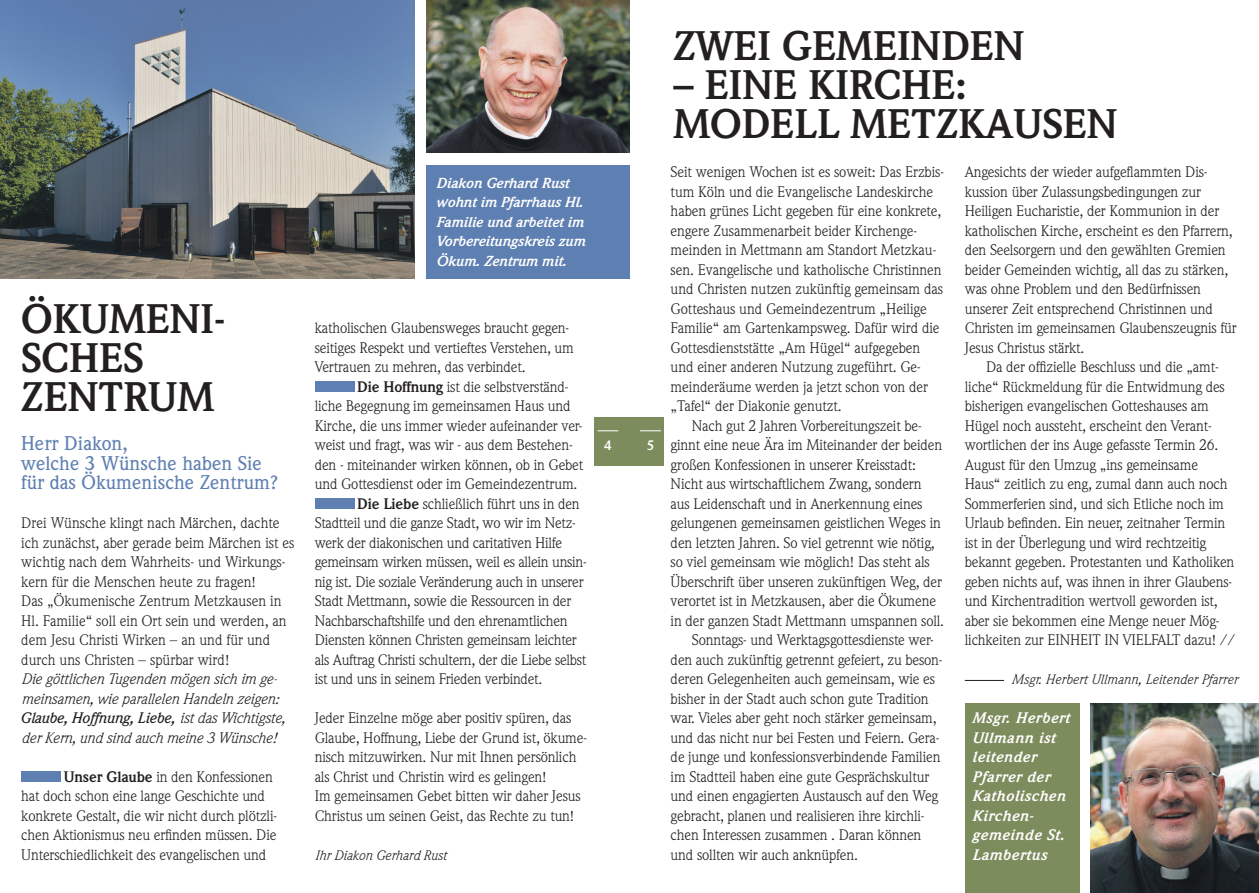
<style>
.page{position:relative;width:1259px;height:893px;background:#fff}
.page>*{position:absolute;margin:0;border:0;box-sizing:border-box;transform-origin:0 0}
.t1{font:700 40.5px/39px "Weidemann";color:#231f20}
.t2{font:500 19.5px/19.5px "Weidemann";color:#5e7fb1}
.t3{font:15px/19.5px "Weidemann";letter-spacing:-.01em;color:#231f20}
.t4{font:italic 15px/19.5px "Weidemann";letter-spacing:-.01em;color:#231f20}
.t5{font:italic 700 15px/19.5px "Weidemann";letter-spacing:.04em;color:#fff}
.t6{font:italic 700 14.25px/19.5px "Weidemann";color:#fff}
.t7{font:italic 13.5px "Weidemann";letter-spacing:.005em;color:#231f20}
.t8{font:700 13.5px "Weidemann";color:#fff}
.s1{font-weight:500}
.s2{font-weight:700}
</style>
<div class="page">
<div style="left:594px;top:417px;width:70px;height:48px;background:#7d8c5d"></div>
<svg style="left:597px;top:430px;width:21px;height:1px"></svg>
<svg style="left:640px;top:430px;width:21px;height:1px"></svg>
<hr style="left:964px;top:680px;width:40px;height:1px;background:#231f20">
<img style="left:1091px;top:704px;width:168px;height:189px">
<div style="left:965px;top:704px;width:115px;height:189px;background:#7d8c5d"></div>
<div style="left:315px;top:498px;width:40px;height:11px;background:#5e7fb1"></div>
<div style="left:315px;top:381px;width:40px;height:11px;background:#5e7fb1"></div>
<div style="left:21px;top:771px;width:40px;height:11px;background:#5e7fb1"></div>
<img style="left:0;top:0;width:414px;height:279px">
<div style="left:426px;top:165px;width:203px;height:114px;background:#5e7fb1"></div>
<img style="left:426px;top:0;width:203px;height:152px">
<h1 class="t1" style="left:21px;top:300px;width:206px">ÖKUMENI-<br>SCHES<br>ZENTRUM</h1>
<h2 class="t2" style="left:21px;top:434px;width:258px">Herr Diakon,<br>welche 3 Wünsche haben Sie für das Ökumenische Zentrum?</h2>
<p class="t3" style="left:21px;top:513px;width:275px">Drei Wünsche klingt nach Märchen, dachte ich zunächst, aber gerade beim Märchen ist es wichtig nach dem Wahrheits- und Wirkungs&shy;kern für die Menschen heute zu fragen!<br>Das „Ökumenische Zentrum Metzkausen in Hl. Familie“ soll ein Ort sein und werden, an dem Jesu Christi Wirken – an und für und durch uns Christen – spürbar wird!</p>
<p class="t4" style="left:21px;top:669px;width:265px">Die göttlichen Tugenden mögen sich im ge&shy;meinsamen, wie parallelen Handeln zeigen:<br><span class="s1">Glaube, Hoffnung, Liebe,</span> ist das Wichtigste, der Kern, und sind auch meine 3 Wünsche!</p>
<p class="t3" style="left:21px;top:767px;width:257px;text-indent:43px"><span class="s2">UNSER GLAUBE</span> in den Konfessionen hat doch schon eine lange Geschichte und konkrete Gestalt, die wir nicht durch plötzli&shy;chen Aktionismus neu erfinden müssen. Die Unterschiedlichkeit des evangelischen und</p>
<p class="t6" style="left:436px;top:173px;width:150px">Diakon Gerhard Rust wohnt im Pfarrhaus Hl.<br>Familie und arbeitet im<br>Vorbereitungskreis zum<br>Ökum. Zentrum mit.</p>
<p class="t3" style="left:315px;top:318px;width:261px">katholischen Glaubensweges braucht gegen&shy;seitiges Respekt und vertieftes Verstehen, um<br>Vertrauen zu mehren, das verbindet.</p>
<p class="t3" style="left:357px;top:377px;width:213px"><span class="s2">DIE HOFFNUNG</span> ist die selbstverständ-</p>
<p class="t3" style="left:315px;top:396px;width:257px">liche Begegnung im gemeinsamen Haus und</p>
<p class="t3" style="left:315px;top:416px;width:269px">Kirche, die uns immer wieder aufeinander ver-</p>
<p class="t3" style="left:315px;top:435px;width:259px">weist und fragt, was wir - aus dem Bestehen-</p>
<p class="t3" style="left:315px;top:455px;width:270px">den - miteinander wirken können, ob in Gebet</p>
<p class="t3" style="left:315px;top:474px;width:264px">und Gottesdienst oder im Gemeindezentrum.</p>
<p class="t3" style="left:357px;top:494px;width:224px"><span class="s2">DIE LIEBE</span> schließlich führt uns in den</p>
<p class="t3" style="left:315px;top:513px;width:262px">Stadtteil und die ganze Stadt, wo wir im Netz-</p>
<p class="t3" style="left:315px;top:533px;width:249px">werk der diakonischen und caritativen Hilfe</p>
<p class="t3" style="left:315px;top:552px;width:273px">gemeinsam wirken müssen, weil es allein unsin-</p>
<p class="t3" style="left:315px;top:572px;width:270px">nig ist. Die soziale Veränderung auch in unserer</p>
<p class="t3" style="left:315px;top:591px;width:258px">Stadt Mettmann, sowie die Ressourcen in der</p>
<p class="t3" style="left:315px;top:611px;width:254px">Nachbarschaftshilfe und den ehrenamtlichen</p>
<p class="t3" style="left:315px;top:630px;width:264px">Diensten können Christen gemeinsam leichter</p>
<p class="t3" style="left:315px;top:650px;width:273px">als Auftrag Christi schultern, der die Liebe selbst</p>
<p class="t3" style="left:315px;top:669px;width:229px">ist und uns in seinem Frieden verbindet.</p>
<p class="t3" style="left:315px;top:708px;width:274px">Jeder Einzelne möge aber positiv spüren, das Glaube, Hoffnung, Liebe der Grund ist, ökume&shy;nisch mitzuwirken. Nur mit Ihnen persönlich als Christ und Christin wird es gelingen!<br>Im gemeinsamen Gebet bitten wir daher Jesus Christus um seinen Geist, das Rechte zu tun!</p>
<p class="t7" style="left:315px;top:847px;width:133px">Ihr Diakon Gerhard Rust</p>
<p class="t8" style="left:604px;top:438px;width:9px">4</p>
<p class="t8" style="left:647px;top:438px;width:9px">5</p>
<h1 class="t1" style="left:673px;top:27px;width:353px">ZWEI GEMEINDEN</h1>
<h1 class="t1" style="left:673px;top:66px;width:446px">– EINE KIRCHE:<br>MODELL METZKAUSEN</h1>
<p class="t3" style="left:670px;top:162px;width:275px">Seit wenigen Wochen ist es soweit: Das Erzbis&shy;tum Köln und die Evangelische Landeskirche haben grünes Licht gegeben für eine konkrete, engere Zusammenarbeit beider Kirchenge&shy;meinden in Mettmann am Standort Metzkau&shy;sen. Evangelische und katholische Christinnen und Christen nutzen zukünftig gemeinsam das Gotteshaus und Gemeindezentrum „Heilige Familie“ am Gartenkampsweg. Dafür wird die Gottesdienststätte „Am Hügel“ aufgegeben und einer anderen Nutzung zugeführt. Ge&shy;meinderäume werden ja jetzt schon von der „Tafel“ der Diakonie genutzt.</p>
<p class="t3" style="left:692px;top:416px;width:231px">Nach gut 2 Jahren Vorbereitungszeit be-</p>
<p class="t3" style="left:670px;top:435px;width:273px">ginnt eine neue Ära im Miteinander der beiden</p>
<p class="t3" style="left:670px;top:455px;width:247px">großen Konfessionen in unserer Kreisstadt:</p>
<p class="t3" style="left:670px;top:474px;width:252px">Nicht aus wirtschaftlichem Zwang, sondern</p>
<p class="t3" style="left:670px;top:494px;width:253px">aus Leidenschaft und in Anerkennung eines</p>
<p class="t3" style="left:670px;top:513px;width:272px">gelungenen gemeinsamen geistlichen Weges in</p>
<p class="t3" style="left:670px;top:533px;width:266px">den letzten Jahren. So viel getrennt wie nötig,</p>
<p class="t3" style="left:670px;top:552px;width:261px">so viel gemeinsam wie möglich! Das steht als</p>
<p class="t3" style="left:670px;top:572px;width:273px">Überschrift über unseren zukünftigen Weg, der</p>
<p class="t3" style="left:670px;top:591px;width:267px">verortet ist in Metzkausen, aber die Ökumene</p>
<p class="t3" style="left:670px;top:611px;width:275px">in der ganzen Stadt Mettmann umspannen soll.</p>
<p class="t3" style="left:692px;top:630px;width:243px">Sonntags- und Werktagsgottesdienste wer-</p>
<p class="t3" style="left:670px;top:650px;width:273px">den auch zukünftig getrennt gefeiert, zu beson-</p>
<p class="t3" style="left:670px;top:669px;width:266px">deren Gelegenheiten auch gemeinsam, wie es</p>
<p class="t3" style="left:670px;top:689px;width:260px">bisher in der Stadt auch schon gute Tradition</p>
<p class="t3" style="left:670px;top:708px;width:267px">war. Vieles aber geht noch stärker gemeinsam,</p>
<p class="t3" style="left:670px;top:728px;width:270px">und das nicht nur bei Festen und Feiern. Gera-</p>
<p class="t3" style="left:670px;top:747px;width:271px">de junge und konfessionsverbindende Familien</p>
<p class="t3" style="left:670px;top:767px;width:260px">im Stadtteil haben eine gute Gesprächskultur</p>
<p class="t3" style="left:670px;top:786px;width:269px">und einen engagierten Austausch auf den Weg</p>
<p class="t3" style="left:670px;top:806px;width:255px">gebracht, planen und realisieren ihre kirchli-</p>
<p class="t3" style="left:670px;top:825px;width:252px">chen Interessen zusammen . Daran können</p>
<p class="t3" style="left:670px;top:845px;width:189px">und sollten wir auch anknüpfen.</p>
<p class="t3" style="left:964px;top:162px;width:273px">Angesichts der wieder aufgeflammten Dis&shy;kussion über Zulassungsbedingungen zur Heiligen Eucharistie, der Kommunion in der katholischen Kirche, erscheint es den Pfarrern, den Seelsorgern und den gewählten Gremien beider Gemeinden wichtig, all das zu stärken, was ohne Problem und den Bedürfnissen unserer Zeit entsprechend Christinnen und Christen im gemeinsamen Glaubenszeugnis für Jesus Christus stärkt.</p>
<p class="t3" style="left:964px;top:357px;width:271px;text-indent:21px">Da der offizielle Beschluss und die „amt&shy;liche“ Rückmeldung für die Entwidmung des bisherigen evangelischen Gotteshauses am Hügel noch aussteht, erscheint den Verant&shy;wortlichen der ins Auge gefasste Termin 26.<br>August für den Umzug „ins gemeinsame Haus“ zeitlich zu eng, zumal dann auch noch Sommerferien sind, und sich Etliche noch im Urlaub befinden. Ein neuer, zeitnaher Termin ist in der Überlegung und wird rechtzeitig bekannt gegeben. Protestanten und Katholiken geben nichts auf, was ihnen in ihrer Glaubens&shy;und Kirchentradition wertvoll geworden ist, aber sie bekommen eine Menge neuer Mög&shy;lichkeiten zur EINHEIT</p>
<p class="t3" style="left:1104px;top:630px;width:27px">IN VIELF</p>
<p class="t3" style="left:1157px;top:630px;width:80px">ALT dazu! //</p>
<p class="t7" style="left:1011px;top:672px;width:228px">Msgr. Herbert Ullmann, Leitender Pfarrer</p>
<p class="t5" style="left:972px;top:709px;width:99px">Msgr. Herbert<br>Ullmann ist leitender<br>Pfarrer der<br>Katholischen<br>Kirchen&shy;gemeinde St.<br>Lambertus</p>
</div>
